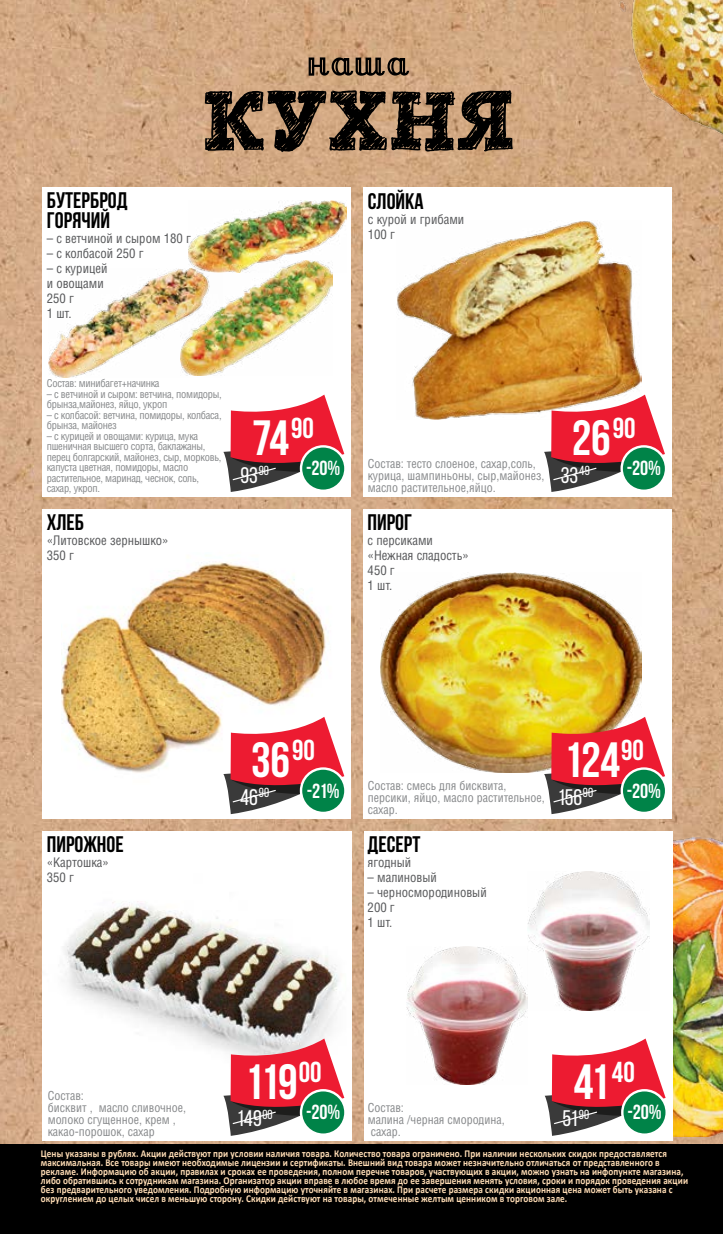
<style>
.page{position:relative;width:723px;height:1234px;background:#fff}
.page>*{position:absolute;margin:0;border:0;box-sizing:border-box;transform-origin:0 0}
.t1{font:700 49.5px "Bebas Neue";letter-spacing:-.04em;color:#fff}
.t2{font:700 22.5px/19.5px "Bebas Neue";color:#000}
.t3{font:22.5px "Bebas Neue";color:#fff}
.t4{font:700 20.4px "Bebas Neue";color:#fff}
.t5{font:12.75px/15px "AG Letterica Condensed C";color:#58595b}
.t6{font:12px/12px "AG Letterica Condensed C";color:#888a8c}
.t7{font:700 10.5px/9px "Calibri";letter-spacing:.01em;color:#ffddb5;scale:.87 1}
.t8{font:10.5px/10.5px "AG Letterica Condensed C";letter-spacing:-.025em;color:#888a8c}
</style>
<div class="page">
<img style="left:0;top:0;width:723px;height:1144px">
<img style="left:588px;top:827px;width:135px;height:308px">
<img style="left:584px;top:0;width:139px;height:159px">
<div style="left:0;top:1144px;width:723px;height:89px;background:#000"></div>
<svg style="left:309px;top:57px;width:100px;height:19px;background:#6f5943"></svg>
<svg style="left:205px;top:90px;width:308px;height:62px;background:#5c4938"></svg>
<div style="left:43px;top:509px;width:308px;height:309px;background:#fff"></div>
<div style="left:364px;top:187px;width:308px;height:309px;background:#fff"></div>
<div style="left:364px;top:509px;width:308px;height:309px;background:#fff"></div>
<div style="left:43px;top:187px;width:308px;height:309px;background:#fff"></div>
<img style="left:381px;top:572px;width:260px;height:200px">
<img style="left:396px;top:221px;width:245px;height:198px">
<img style="left:62px;top:562px;width:283px;height:215px">
<img style="left:188px;top:201px;width:159px;height:60px">
<img style="left:189px;top:261px;width:144px;height:110px">
<div style="left:364px;top:831px;width:308px;height:309px;background:#fff"></div>
<img style="left:406px;top:946px;width:122px;height:138px">
<img style="left:528px;top:871px;width:121px;height:139px">
<div style="left:621px;top:1088px;width:47px;height:47px;border:2px solid #fff;border-radius:50%"></div>
<svg style="left:545px;top:1038px;width:120px;height:97px"></svg>
<img style="left:43px;top:830px;width:308px;height:309px">
<div style="left:300px;top:1088px;width:47px;height:47px;border:2px solid #fff;border-radius:50%"></div>
<svg style="left:223px;top:1038px;width:121px;height:97px"></svg>
<div style="left:300px;top:445px;width:47px;height:47px;border:2px solid #fff;border-radius:50%"></div>
<svg style="left:223px;top:394px;width:121px;height:98px"></svg>
<svg style="left:544px;top:716px;width:121px;height:98px"></svg>
<svg style="left:544px;top:394px;width:121px;height:98px"></svg>
<div style="left:300px;top:767px;width:47px;height:47px;border:2px solid #fff;border-radius:50%"></div>
<svg style="left:223px;top:716px;width:121px;height:98px"></svg>
<img style="left:48px;top:268px;width:175px;height:110px">
<h2 class="t2" style="left:47px;top:190px;width:82px">Бутерброд горячий</h2>
<p class="t5" style="left:47px;top:230px;width:146px">– с ветчиной и сыром 180 г</p>
<p class="t5" style="left:47px;top:245px;width:99px">– с колбасой 250 г</p>
<p class="t5" style="left:47px;top:260px;width:62px">– с курицей и овощами<br>250 г<br>1 шт.</p>
<p class="t8" style="left:47px;top:378px;width:114px">Состав: минибагет+начинка</p>
<p class="t8" style="left:47px;top:388px;width:176px">– с ветчиной и сыром: ветчина, помидоры, брынза,майонез, яйцо, укроп</p>
<p class="t8" style="left:47px;top:409px;width:176px">– с колбасой: ветчина, помидоры, колбаса, брынза, майонез</p>
<p class="t8" style="left:47px;top:430px;width:176px">– с курицей и овощами: курица, мука пшеничная высшего сорта, баклажаны, перец болгарский, майонез, сыр, морковь, капуста цветная, помидоры, масло растительное, маринад, чеснок, соль, сахар, укроп.</p>
<h2 class="t2" style="left:47px;top:512px;width:39px">Хлеб</h2>
<p class="t5" style="left:47px;top:533px;width:123px">«Литовское зернышко»<br>350 г</p>
<h1 class="t1" style="left:252px;top:410px;width:63px">74<sup>90</sup></h1>
<h2 class="t3" style="left:240px;top:462px;width:30px">93<sup>90</sup></h2>
<h3 class="t4" style="left:306px;top:457px;width:36px">-20%</h3>
<h2 class="t2" style="left:368px;top:191px;width:57px">Слойка</h2>
<p class="t5" style="left:368px;top:212px;width:98px">с курой и грибами<br>100 г</p>
<p class="t6" style="left:368px;top:457px;width:178px">Состав: тесто слоеное, сахар,соль, курица, шампиньоны, сыр,майонез, масло растительное,яйцо.</p>
<h2 class="t2" style="left:368px;top:512px;width:46px">Пирог</h2>
<p class="t5" style="left:368px;top:533px;width:103px">с персиками «Нежная сладость»<br>450 г<br>1 шт.</p>
<h1 class="t1" style="left:572px;top:410px;width:65px">26<sup>90</sup></h1>
<h2 class="t3" style="left:561px;top:462px;width:30px">33<sup>49</sup></h2>
<h3 class="t4" style="left:627px;top:457px;width:36px">-20%</h3>
<h2 class="t2" style="left:47px;top:834px;width:78px">Пирожное</h2>
<p class="t5" style="left:47px;top:854px;width:64px">«Картошка»<br>350 г</p>
<h1 class="t1" style="left:251px;top:732px;width:65px">36<sup>90</sup></h1>
<h2 class="t3" style="left:240px;top:784px;width:31px">46<sup>90</sup></h2>
<h3 class="t4" style="left:307px;top:779px;width:34px">-21%</h3>
<p class="t6" style="left:368px;top:779px;width:178px">Состав: смесь для бисквита, персики, яйцо, масло растительное, сахар.</p>
<h2 class="t2" style="left:368px;top:834px;width:54px">Десерт</h2>
<p class="t5" style="left:368px;top:854px;width:45px">ягодный</p>
<p class="t5" style="left:368px;top:869px;width:71px">– малиновый</p>
<p class="t5" style="left:368px;top:884px;width:121px">– черносмородиновый<br>200 г<br>1 шт.</p>
<h1 class="t1" style="left:563px;top:732px;width:82px">124<sup>90</sup></h1>
<h2 class="t3" style="left:558px;top:784px;width:37px">156<sup>90</sup></h2>
<h3 class="t4" style="left:627px;top:779px;width:36px">-20%</h3>
<p class="t6" style="left:48px;top:1089px;width:140px">Состав:<br>бисквит , масло сливочное, молоко сгущенное, крем , какао-порошок, сахар</p>
<h1 class="t1" style="left:244px;top:1054px;width:79px">119<sup>00</sup></h1>
<h2 class="t3" style="left:237px;top:1106px;width:38px">149<sup>00</sup></h2>
<h3 class="t4" style="left:306px;top:1100px;width:36px">-20%</h3>
<p class="t6" style="left:368px;top:1101px;width:138px">Состав:<br>малина /черная смородина, сахар.</p>
<h1 class="t1" style="left:574px;top:1054px;width:63px">41<sup>40</sup></h1>
<h2 class="t3" style="left:563px;top:1106px;width:28px">51<sup>90</sup></h2>
<h3 class="t4" style="left:627px;top:1100px;width:36px">-20%</h3>
<p class="t7" style="left:41px;top:1148px;width:745px">Цены указаны в рублях. Акции действуют при условии наличия товара. Количество товара ограничено. При наличии нескольких скидок предоставляется максимальная. Все товары имеют необходимые лицензии и сертификаты. Внешний вид товара может незначительно отличаться от представленного в рекламе. Информацию об акции, правилах и сроках ее проведения, полном перечне товаров, участвующих в акции, можно узнать на инфопункте магазина, либо обратившись к сотрудникам магазина. Организатор акции вправе в любое время до ее завершения менять условия, сроки и порядок проведения акции без предварительного уведомления. Подробную информацию уточняйте в магазинах. При расчете размера скидки акционная цена может быть указана с округлением до целых чисел в меньшую сторону. Скидки действуют на товары, отмеченные желтым ценником в торговом зале.</p>
</div>
